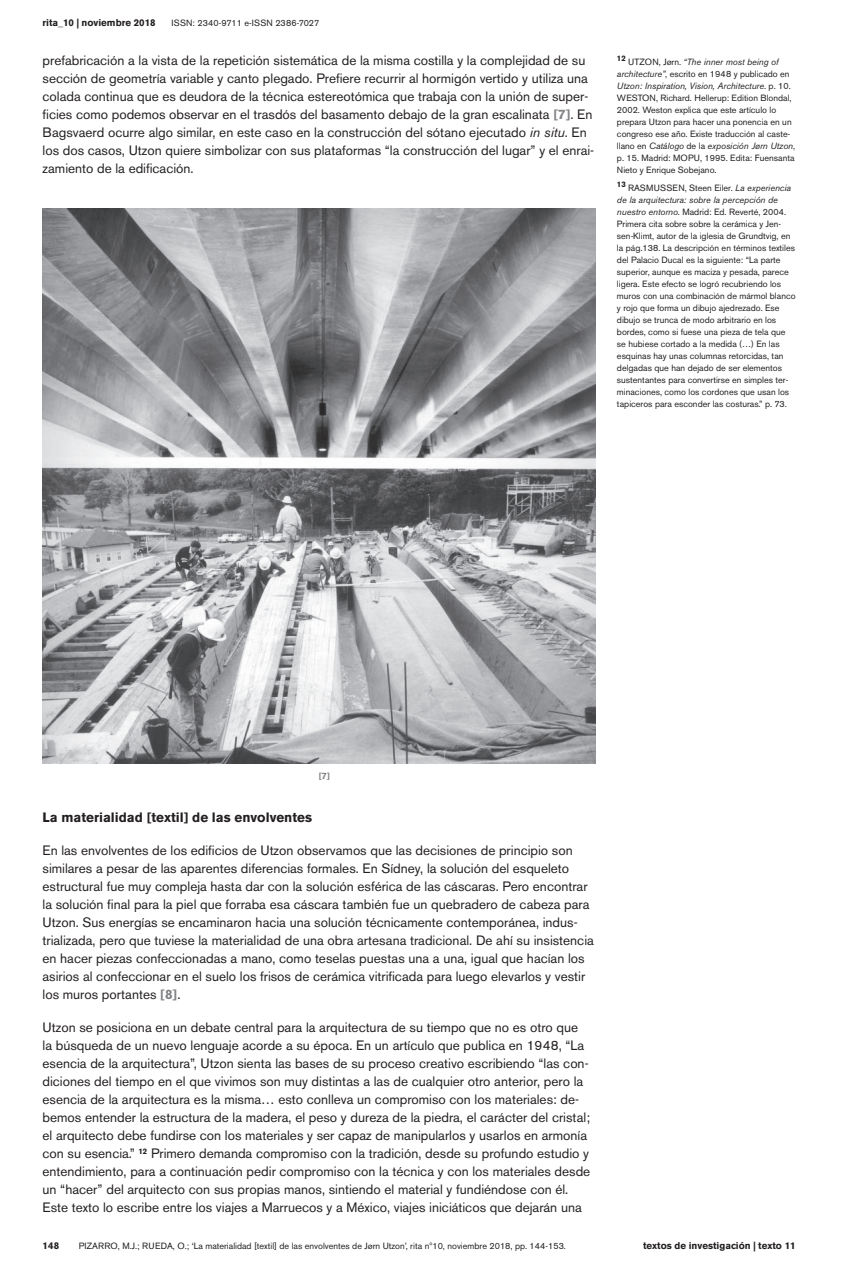
<style>
.page{position:relative;width:851px;height:1276px;background:#fff}
.page>*{position:absolute;margin:0;border:0;box-sizing:border-box;transform-origin:0 0}
.t1{font:13.5px/18px "Akzidenz Grotesk BE";color:#231f20}
.t2{font:700 13.5px "Akzidenz Grotesk BE";color:#231f20}
.t3{font:700 9.75px "Akzidenz Grotesk BE";color:#231f20}
.t4{font:9px/12px "Akzidenz Grotesk BE";color:#231f20}
.t5{font:9px "Akzidenz Grotesk BE";letter-spacing:.02em;color:#231f20}
.t6{font:700 9px "Akzidenz Grotesk BE";color:#808285}
.t7{font:700 7.8px "Akzidenz Grotesk BE";color:#231f20}
.s1{font-weight:700;color:#808285}
.s2{font-style:italic}
</style>
<div class="page">
<img style="left:43px;top:209px;width:552px;height:555px">
<p class="t3" style="left:43px;top:17px;width:115px">rita_10 | noviembre 2018</p>
<p class="t5" style="left:171px;top:17px;width:149px">ISSN: 2340-9711 e-ISSN 2386-7027</p>
<p class="t1" style="left:43px;top:52px;width:553px">prefabricación a la vista de la repetición sistemática de la misma costilla y la complejidad de su sección de geometría variable y canto plegado. Prefiere recurrir al hormigón vertido y utiliza una colada continua que es deudora de la técnica estereotómica que trabaja con la unión de super&shy;ficies como podemos observar en el trasdós del basamento debajo de la gran escalinata <span class="s1">[7]</span>. En Bagsvaerd ocurre algo similar, en este caso en la construcción del sótano ejecutado <span class="s2">in situ</span>. En los dos casos, Utzon quiere simbolizar con sus plataformas “la construcción del lugar” y el enrai&shy;zamiento de la edificación.</p>
<p class="t7" style="left:617px;top:54px;width:10px">12</p>
<p class="t4" style="left:617px;top:56px;width:180px;text-indent:11px">UTZON, Jørn. <span class="s2">“The inner most being of architecture”</span>, escrito en 1948 y publicado en <span class="s2">Utzon: Inspiration, Vision, Architecture</span>. p. 10.<br>WESTON, Richard. Hellerup: Edition Blondal, 2002. Weston explica que este artículo lo prepara Utzon para hacer una ponencia en un congreso ese año. Existe traducción al caste&shy;llano en <span class="s2">Catálogo</span> de la <span class="s2">exposición Jørn Utzon</span>, p. 15. Madrid: MOPU, 1995. Edita: Fuensanta Nieto y Enrique Sobejano.</p>
<p class="t7" style="left:617px;top:180px;width:10px">13</p>
<p class="t4" style="left:617px;top:182px;width:180px;text-indent:11px">RASMUSSEN, Steen Eiler. <span class="s2">La experiencia de la arquitectura: sobre la percepción de nuestro entorno</span>. Madrid: Ed. Reverté, 2004.<br>Primera cita sobre sobre la cerámica y Jen&shy;sen-Klimt, autor de la iglesia de Grundtvig, en la pág.138. La descripción en términos textiles del Palacio Ducal es la siguiente: “La parte superior, aunque es maciza y pesada, parece ligera. Este efecto se logró recubriendo los muros con una combinación de mármol blanco y rojo que forma un dibujo ajedrezado. Ese dibujo se trunca de modo arbitrario en los bordes, como si fuese una pieza de tela que se hubiese cortado a la medida (…) En las esquinas hay unas columnas retorcidas, tan delgadas que han dejado de ser elementos sustentantes para convertirse en simples ter&shy;minaciones, como los cordones que usan los tapiceros para esconder las costuras.” p. 73.</p>
<p class="t6" style="left:318px;top:771px;width:13px">[7]</p>
<p class="t2" style="left:43px;top:809px;width:271px">La materialidad [textil] de las envolventes</p>
<p class="t1" style="left:43px;top:841px;width:552px">En las envolventes de los edificios de Utzon observamos que las decisiones de principio son similares a pesar de las aparentes diferencias formales. En Sídney, la solución del esqueleto estructural fue muy compleja hasta dar con la solución esférica de las cáscaras. Pero encontrar la solución final para la piel que forraba esa cáscara también fue un quebradero de cabeza para Utzon. Sus energías se encaminaron hacia una solución técnicamente contemporánea, indus&shy;trializada, pero que tuviese la materialidad de una obra artesana tradicional. De ahí su insistencia en hacer piezas confeccionadas a mano, como teselas puestas una a una, igual que hacían los asirios al confeccionar en el suelo los frisos de cerámica vitrificada para luego elevarlos y vestir los muros portantes <span class="s1">[8]</span>.</p>
<p class="t1" style="left:43px;top:1018px;width:549px">Utzon se posiciona en un debate central para la arquitectura de su tiempo que no es otro que la búsqueda de un nuevo lenguaje acorde a su época. En un artículo que publica en 1948, “La esencia de la arquitectura”, Utzon sienta las bases de su proceso creativo escribiendo “las con&shy;diciones del tiempo en el que vivimos son muy distintas a las de cualquier otro anterior, pero la esencia de la arquitectura es la misma… esto conlleva un compromiso con los materiales: de&shy;bemos entender la estructura de la madera, el peso y dureza de la piedra, el carácter del cristal; el arquitecto debe fundirse con los materiales y ser capaz de manipularlos y usarlos en armonía con su esencia.” <sup>12</sup> Primero demanda compromiso con la tradición, desde su profundo estudio y entendimiento, para a continuación pedir compromiso con la técnica y con los materiales desde un “hacer” del arquitecto con sus propias manos, sintiendo el material y fundiéndose con él.<br>Este texto lo escribe entre los viajes a Marruecos y a México, viajes iniciáticos que dejarán una</p>
<p class="t3" style="left:43px;top:1240px;width:18px">148</p>
<p class="t4" style="left:79px;top:1239px;width:488px">PIZARRO, M.J.; RUEDA, O.; ‘La materialidad [textil] de las envolventes de Jørn Utzon’, rita nº10, noviembre 2018, pp. 144-153.</p>
<p class="t3" style="left:643px;top:1240px;width:154px">textos de investigación | texto 11</p>
</div>
